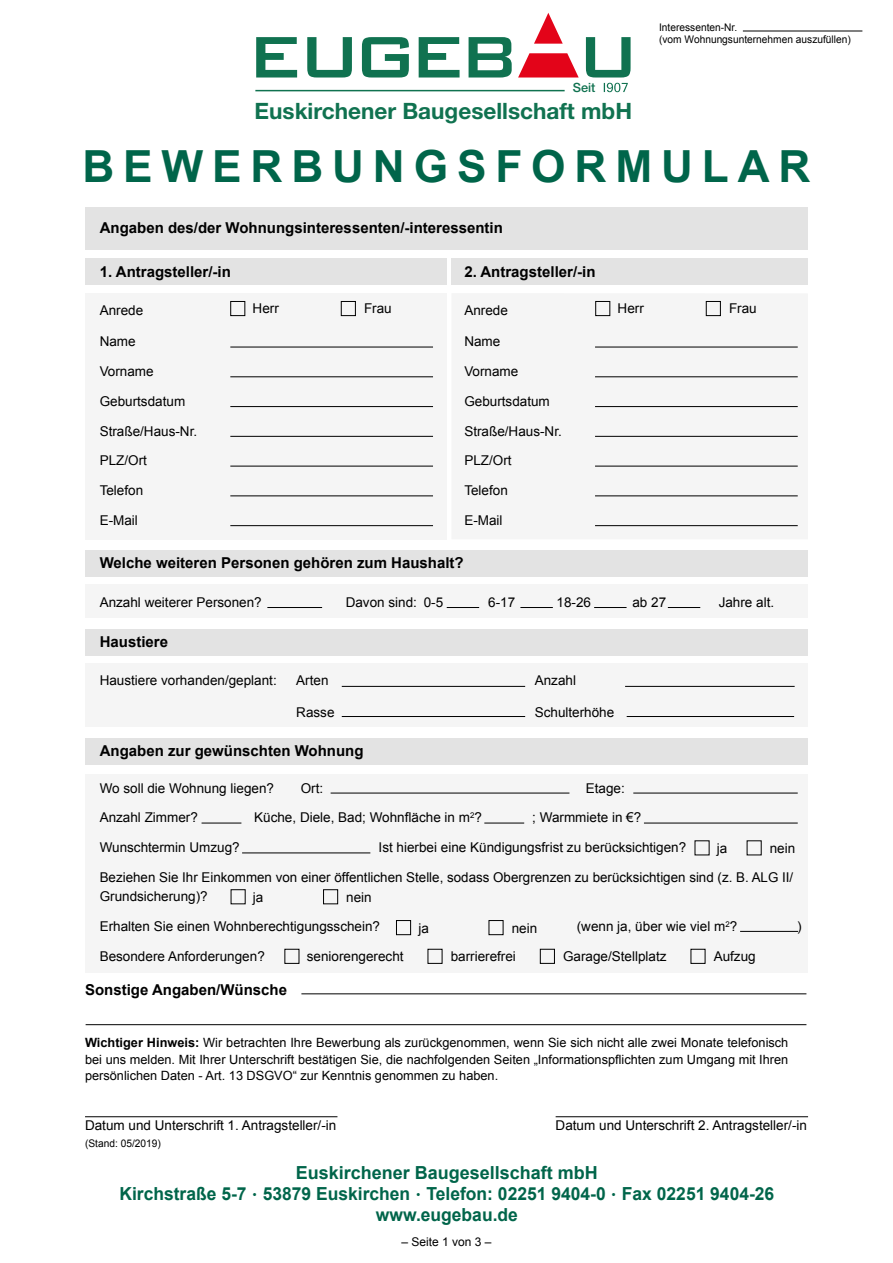
<style>
.page{position:relative;width:893px;height:1263px;background:#fff}
.page>*{position:absolute;margin:0;border:0;box-sizing:border-box;transform-origin:0 0}
.t1{font:700 44.25px "Arial";letter-spacing:.2em;color:#00654a}
.t2{font:700 22.5px "Helvetica Neue LT";color:#107250}
.t3{font:700 18px/21px "Arial";color:#00654a;text-align:center}
.t4{font:700 15px "Arial";color:#000}
.t5{font:13.5px/19.5px "Arial";color:#000}
.t6{font:12.75px/16.5px "Arial";color:#000;text-align:justify}
.t7{font:500 12.75px "Helvetica Neue LT";color:#107250}
.t8{font:12px "Arial";color:#000}
.t9{font:10.5px/12.8px "Arial";color:#000}
.s1{font-weight:700}
.s2{font-family:"Helvetica Neue LT";font-weight:400;font-size:24px}
</style>
<div class="page">
<div style="left:85px;top:207px;width:723px;height:42px;background:#e3e3e3"></div>
<div style="left:85px;top:258px;width:361px;height:27px;background:#e3e3e3"></div>
<div style="left:451px;top:258px;width:357px;height:27px;background:#e3e3e3"></div>
<div style="left:85px;top:293px;width:361px;height:246px;background:#f5f5f5"></div>
<div style="left:451px;top:293px;width:357px;height:246px;background:#f5f5f5"></div>
<hr style="left:230px;top:347px;width:203px;height:1px;background:#000">
<hr style="left:230px;top:376px;width:203px;height:1px;background:#000">
<hr style="left:230px;top:406px;width:203px;height:1px;background:#000">
<hr style="left:230px;top:436px;width:203px;height:1px;background:#000">
<hr style="left:230px;top:466px;width:203px;height:1px;background:#000">
<hr style="left:230px;top:495px;width:203px;height:1px;background:#000">
<hr style="left:230px;top:525px;width:203px;height:1px;background:#000">
<hr style="left:595px;top:347px;width:203px;height:1px;background:#000">
<hr style="left:595px;top:376px;width:203px;height:1px;background:#000">
<hr style="left:595px;top:406px;width:203px;height:1px;background:#000">
<hr style="left:595px;top:436px;width:203px;height:1px;background:#000">
<hr style="left:595px;top:466px;width:203px;height:1px;background:#000">
<hr style="left:595px;top:495px;width:203px;height:1px;background:#000">
<hr style="left:595px;top:525px;width:203px;height:1px;background:#000">
<svg style="left:256px;top:37px;width:41px;height:41px"></svg>
<hr style="left:255px;top:90px;width:310px;height:1px;background:#107250">
<svg style="left:307px;top:37px;width:45px;height:41px"></svg>
<svg style="left:362px;top:37px;width:47px;height:41px"></svg>
<svg style="left:469px;top:37px;width:43px;height:41px"></svg>
<svg style="left:419px;top:37px;width:41px;height:41px"></svg>
<svg style="left:586px;top:37px;width:45px;height:55px"></svg>
<svg style="left:534px;top:13px;width:29px;height:31px"></svg>
<svg style="left:518px;top:53px;width:61px;height:25px"></svg>
<hr style="left:85px;top:1116px;width:252px;height:1px;background:#000">
<hr style="left:556px;top:1116px;width:252px;height:1px;background:#000">
<div style="left:85px;top:551px;width:723px;height:26px;background:#e3e3e3"></div>
<div style="left:85px;top:584px;width:723px;height:34px;background:#f5f5f5"></div>
<hr style="left:267px;top:607px;width:55px;height:1px;background:#000">
<hr style="left:447px;top:607px;width:32px;height:1px;background:#000">
<div style="left:85px;top:629px;width:723px;height:27px;background:#e3e3e3"></div>
<div style="left:85px;top:664px;width:723px;height:63px;background:#f5f5f5"></div>
<hr style="left:625px;top:686px;width:170px;height:1px;background:#000">
<hr style="left:342px;top:686px;width:183px;height:1px;background:#000">
<hr style="left:342px;top:716px;width:183px;height:1px;background:#000">
<hr style="left:627px;top:716px;width:167px;height:1px;background:#000">
<div style="left:230px;top:301px;width:15px;height:15px;border:1px solid #000"></div>
<div style="left:595px;top:301px;width:15px;height:15px;border:1px solid #000"></div>
<div style="left:341px;top:301px;width:15px;height:15px;border:1px solid #000"></div>
<div style="left:706px;top:301px;width:15px;height:15px;border:1px solid #000"></div>
<div style="left:85px;top:738px;width:723px;height:26px;background:#e3e3e3"></div>
<div style="left:85px;top:774px;width:723px;height:198px;background:#f5f5f5"></div>
<hr style="left:633px;top:793px;width:165px;height:1px;background:#000">
<hr style="left:644px;top:823px;width:154px;height:1px;background:#000">
<hr style="left:331px;top:793px;width:238px;height:1px;background:#000">
<hr style="left:202px;top:823px;width:39px;height:1px;background:#000">
<hr style="left:484px;top:823px;width:40px;height:1px;background:#000">
<div style="left:396px;top:920px;width:15px;height:15px;border:1px solid #000"></div>
<div style="left:231px;top:889px;width:15px;height:15px;border:1px solid #000"></div>
<div style="left:489px;top:920px;width:14px;height:15px;border:1px solid #000"></div>
<div style="left:323px;top:889px;width:15px;height:15px;border:1px solid #000"></div>
<div style="left:284px;top:949px;width:15px;height:15px;border:1px solid #000"></div>
<div style="left:428px;top:949px;width:14px;height:15px;border:1px solid #000"></div>
<div style="left:540px;top:949px;width:15px;height:15px;border:1px solid #000"></div>
<div style="left:691px;top:949px;width:14px;height:15px;border:1px solid #000"></div>
<hr style="left:740px;top:931px;width:58px;height:1px;background:#000">
<hr style="left:242px;top:852px;width:128px;height:1px;background:#000">
<hr style="left:301px;top:993px;width:505px;height:1px;background:#000">
<hr style="left:86px;top:1024px;width:720px;height:1px;background:#000">
<hr style="left:743px;top:31px;width:119px;height:1px;background:#000">
<hr style="left:520px;top:607px;width:33px;height:1px;background:#000">
<hr style="left:594px;top:607px;width:33px;height:1px;background:#000">
<hr style="left:668px;top:607px;width:32px;height:1px;background:#000">
<p class="t7" style="left:573px;top:80px;width:24px">Seit</p>
<h2 class="t2" style="left:255px;top:97px;width:379px">Euskirchener Baugesellschaft mbH</h2>
<p class="t9" style="left:659px;top:21px;width:193px">Interessenten-Nr.<br>(vom Wohnungsunternehmen auszufüllen)</p>
<h1 class="t1" style="left:82px;top:137px;width:730px">BEWERBUNGSFORMULAR</h1>
<p class="t4" style="left:100px;top:218px;width:405px">Angaben des/der Wohnungsinteressenten/-interessentin</p>
<p class="t4" style="left:100px;top:261px;width:133px">1. Antragsteller/-in</p>
<p class="t5" style="left:100px;top:300px;width:45px">Anrede</p>
<p class="t5" style="left:100px;top:332px;width:38px">Name</p>
<p class="t5" style="left:100px;top:362px;width:56px">Vorname</p>
<p class="t5" style="left:100px;top:391px;width:87px">Geburtsdatum</p>
<p class="t5" style="left:100px;top:421px;width:99px">Straße/Haus-Nr.</p>
<p class="t5" style="left:100px;top:451px;width:49px">PLZ/Ort</p>
<p class="t5" style="left:100px;top:481px;width:45px">Telefon</p>
<p class="t5" style="left:100px;top:510px;width:40px">E-Mail</p>
<p class="t4" style="left:464px;top:261px;width:133px">2. Antragsteller/-in</p>
<p class="t5" style="left:464px;top:300px;width:45px">Anrede</p>
<p class="t5" style="left:464px;top:332px;width:38px">Name</p>
<p class="t5" style="left:464px;top:362px;width:56px">Vorname</p>
<p class="t5" style="left:464px;top:391px;width:87px">Geburtsdatum</p>
<p class="t5" style="left:464px;top:421px;width:99px">Straße/Haus-Nr.</p>
<p class="t5" style="left:464px;top:451px;width:49px">PLZ/Ort</p>
<p class="t5" style="left:464px;top:481px;width:45px">Telefon</p>
<p class="t5" style="left:464px;top:510px;width:40px">E-Mail</p>
<p class="t5" style="left:253px;top:299px;width:28px">Herr</p>
<p class="t5" style="left:364px;top:299px;width:29px">Frau</p>
<p class="t5" style="left:618px;top:299px;width:28px">Herr</p>
<p class="t5" style="left:729px;top:299px;width:29px">Frau</p>
<p class="t4" style="left:100px;top:553px;width:365px">Welche weiteren Personen gehören zum Haushalt?</p>
<p class="t5" style="left:100px;top:592px;width:164px">Anzahl weiterer Personen?</p>
<p class="t5" style="left:346px;top:592px;width:99px">Davon sind: 0-5</p>
<p class="t5" style="left:488px;top:592px;width:29px">6-17</p>
<p class="t5" style="left:557px;top:592px;width:36px">18-26</p>
<p class="t5" style="left:632px;top:592px;width:35px">ab 27</p>
<p class="t5" style="left:719px;top:592px;width:57px">Jahre alt.</p>
<p class="t4" style="left:100px;top:632px;width:70px">Haustiere</p>
<p class="t5" style="left:100px;top:671px;width:179px">Haustiere vorhanden/geplant:</p>
<p class="t5" style="left:296px;top:671px;width:34px">Arten</p>
<p class="t5" style="left:535px;top:671px;width:43px">Anzahl</p>
<p class="t5" style="left:296px;top:702px;width:40px">Rasse</p>
<p class="t5" style="left:535px;top:702px;width:81px">Schulterhöhe</p>
<p class="t4" style="left:100px;top:741px;width:265px">Angaben zur gewünschten Wohnung</p>
<p class="t5" style="left:100px;top:778px;width:176px">Wo soll die Wohnung liegen?</p>
<p class="t5" style="left:301px;top:778px;width:24px">Ort:</p>
<p class="t5" style="left:586px;top:778px;width:41px">Etage:</p>
<p class="t5" style="left:100px;top:808px;width:100px">Anzahl Zimmer?</p>
<p class="t5" style="left:254px;top:808px;width:229px">Küche, Diele, Bad; Wohnfläche in m<sup>2</sup>?</p>
<p class="t5" style="left:532px;top:808px;width:111px">; Warmmiete in €?</p>
<p class="t5" style="left:100px;top:838px;width:142px">Wunschtermin Umzug?</p>
<p class="t5" style="left:379px;top:838px;width:309px">Ist hierbei eine Kündigungsfrist zu berücksichtigen?</p>
<p class="t5" style="left:100px;top:867px;width:695px">Beziehen Sie Ihr Einkommen von einer öffentlichen Stelle, sodass Obergrenzen zu berücksichtigen sind (z. B. ALG II/<br>Grundsicherung)?</p>
<p class="t5" style="left:100px;top:917px;width:282px">Erhalten Sie einen Wohnberechtigungsschein?</p>
<p class="t5" style="left:577px;top:917px;width:162px">(wenn ja, über wie viel m<sup>2</sup>?</p>
<p class="t5" style="left:797px;top:917px;width:6px">)</p>
<p class="t5" style="left:100px;top:946px;width:167px">Besondere Anforderungen?</p>
<p class="t5" style="left:717px;top:838px;width:12px">ja</p>
<p class="t5" style="left:770px;top:838px;width:27px">nein</p>
<p class="t5" style="left:253px;top:887px;width:12px">ja</p>
<p class="t5" style="left:346px;top:887px;width:27px">nein</p>
<p class="t5" style="left:418px;top:918px;width:12px">ja</p>
<p class="t5" style="left:512px;top:918px;width:27px">nein</p>
<p class="t5" style="left:451px;top:947px;width:67px">barrierefrei</p>
<p class="t5" style="left:563px;top:947px;width:105px">Garage/Stellplatz</p>
<p class="t5" style="left:714px;top:947px;width:44px">Aufzug</p>
<p class="t5" style="left:307px;top:947px;width:98px">seniorengerecht</p>
<p class="t4" style="left:85px;top:980px;width:203px">Sonstige Angaben/Wünsche</p>
<p class="t6" style="left:85px;top:1035px;width:705px"><span class="s1">Wichtiger Hinweis:</span> Wir betrachten Ihre Bewerbung als zurückgenommen, wenn Sie sich nicht alle zwei Monate telefonisch bei uns melden. Mit Ihrer Unterschrift bestätigen Sie, die nachfolgenden Seiten „Informationspflichten zum Umgang mit Ihren persönlichen Daten - Art. 13 DSGVO“ zur Kenntnis genommen zu haben.</p>
<p class="t5" style="left:85px;top:1116px;width:253px">Datum und Unterschrift 1. Antragsteller/-in</p>
<p class="t5" style="left:556px;top:1116px;width:253px">Datum und Unterschrift 2. Antragsteller/-in</p>
<p class="t9" style="left:85px;top:1137px;width:77px">(Stand: 05/2019)</p>
<h3 class="t3" style="left:119px;top:1163px;width:656px">Euskirchener Baugesellschaft mbH<br>Kirchstraße 5-7 <span class="s2">·</span> 53879 Euskirchen <span class="s2">·</span> Telefon: 02251 9404-0 <span class="s2">·</span> Fax 02251 9404-26 www.eugebau.de</h3>
<p class="t8" style="left:401px;top:1234px;width:92px">– Seite 1 von 3 –</p>
</div>
